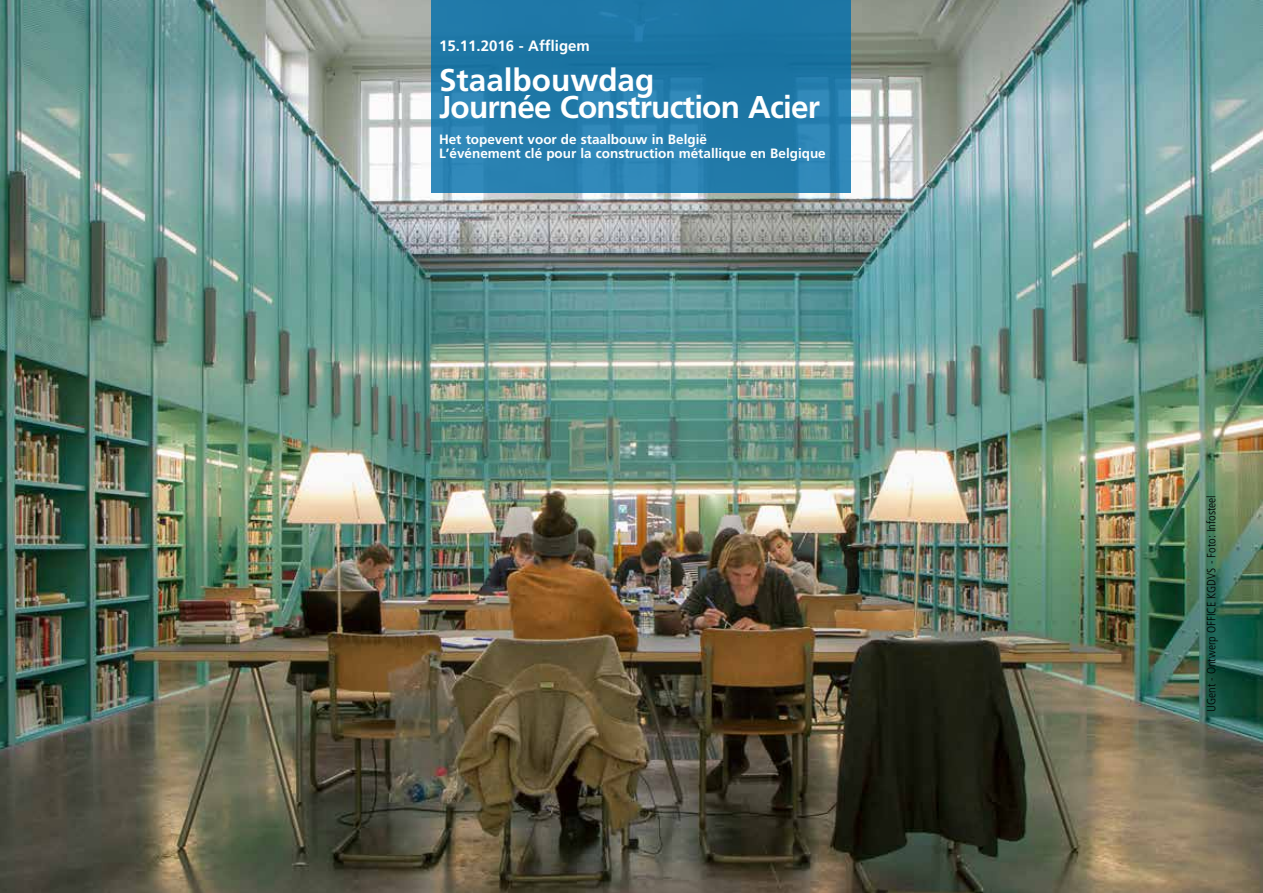
<style>
.page{position:relative;width:1263px;height:893px;background:#fff}
.page>*{position:absolute;margin:0;border:0;box-sizing:border-box;transform-origin:0 0}
.t1{font:700 31.5px/27px "Frutiger";letter-spacing:-.025em;color:#fff}
.t2{font:700 15px "Frutiger";color:#fff}
.t3{font:700 13.5px/13.5px "Frutiger";color:#fff}
.t4{font:300 condensed 12px "Frutiger";color:#000}
</style>
<div class="page">
<img style="left:0;top:0;width:1263px;height:893px">
<svg style="left:431px;top:0;width:419px;height:193px;background:#227baa"></svg>
<p class="t2" style="left:439px;top:37px;width:152px">15.11.2016 - Affligem</p>
<h1 class="t1" style="left:439px;top:66px;width:383px">Staalbouwdag<br>Journée Construction Acier</h1>
<p class="t3" style="left:439px;top:133px;width:388px">Het topevent voor de staalbouw in België<br>L’événement clé pour la construction métallique en Belgique</p>
<p class="t4" style="left:1204px;top:712px;width:218px;rotate:-90deg">UGent - Ontwerp OFFICE KGDVS - Foto: Infosteel</p>
</div>
